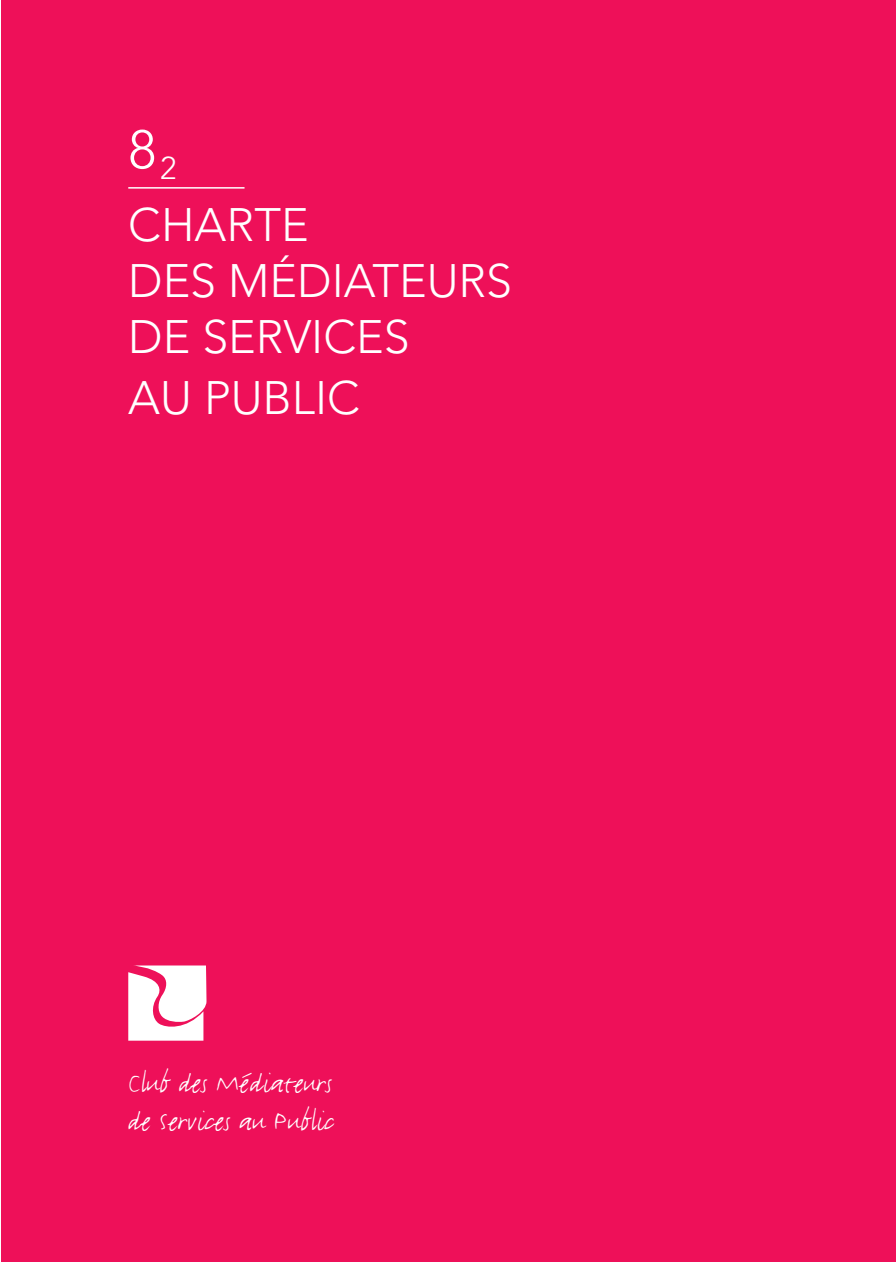
<style>
.page{position:relative;width:896px;height:1262px;background:#fff}
.page>*{position:absolute;margin:0;border:0;box-sizing:border-box;transform-origin:0 0}
.t1{font:300 54px "Avenir LT Std";color:#fff}
.t2{font:300 46.5px/55.8px "Avenir LT Std";color:#fff}
.t3{font:31.5px/37.8px "FF Justlefthand";color:#fff}
</style>
<div class="page">
<div style="left:1px;top:0;width:895px;height:1262px;background:#ee1059"></div>
<svg style="left:128px;top:965px;width:78px;height:75px;background:#fcdbe6"></svg>
<hr style="left:128px;top:187px;width:116px;height:2px;background:#fff">
<p class="t1" style="left:128px;top:118px;width:50px">8<sub>2</sub></p>
<p class="t2" style="left:128px;top:198px;width:385px">CHARTE<br>DES MÉDIATEURS<br>DE SERVICES</p>
<p class="t2" style="left:128px;top:370px;width:233px">AU PUBLIC</p>
<p class="t3" style="left:128px;top:1065px;width:207px">Club des Médiateurs de Services au Public</p>
</div>
